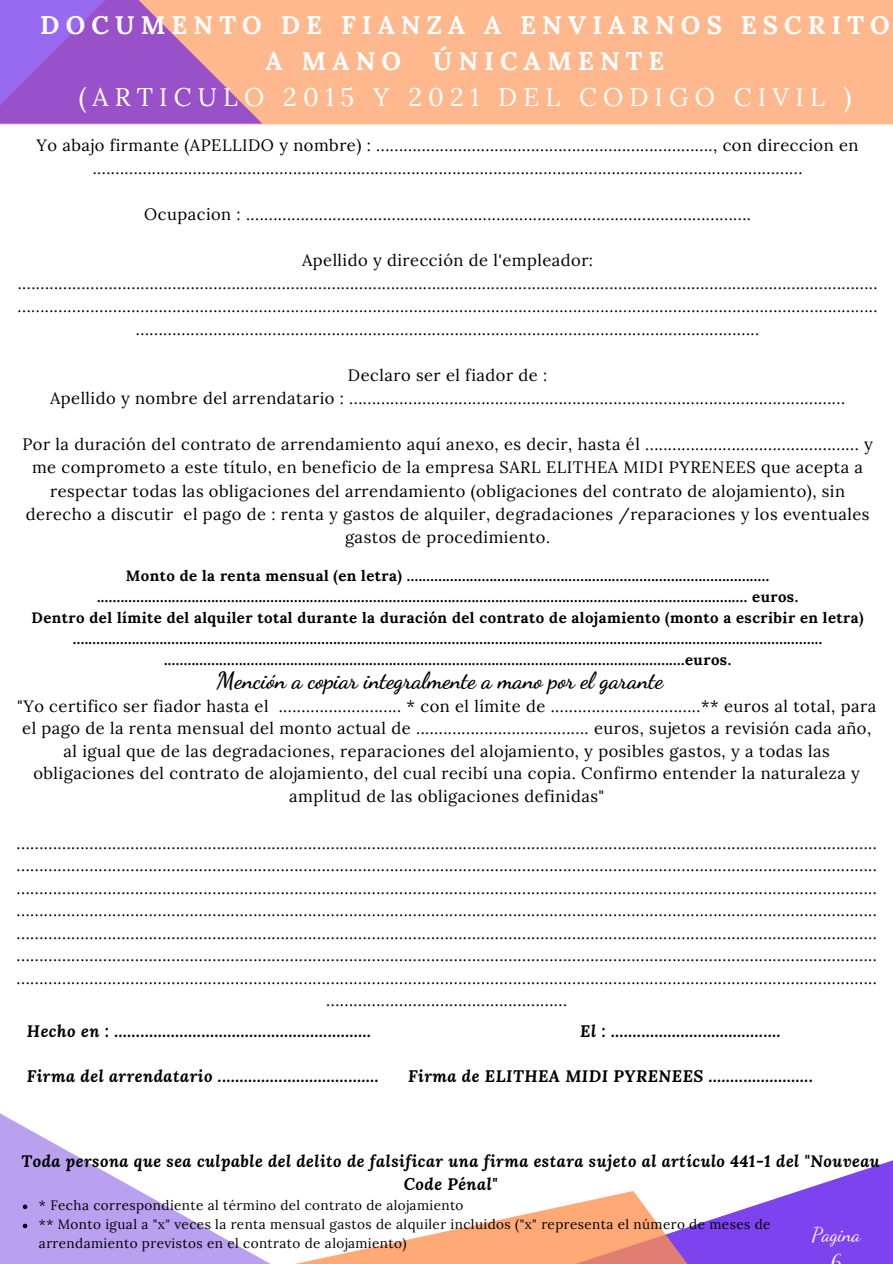
<style>
.page{position:relative;width:893px;height:1264px;background:#fff}
.page>*{position:absolute;margin:0;border:0;box-sizing:border-box;transform-origin:0 0}
.t1{font:700 25.5px "Lora";letter-spacing:.24em;color:#fff}
.t2{font:25.5px "Lora";letter-spacing:.24em;color:#fff}
.t3{font:700 22.95px "Dancing Script";color:#000}
.t4{font:19.5px/27px "Dancing Script";color:#fff;text-align:center}
.t5{font:16.5px/22.5px "Lora";letter-spacing:.03em;color:#000;text-align:center}
.t6{font:italic 700 16.5px/22.5px "Lora";letter-spacing:.03em;color:#000;text-align:center}
.t7{font:700 15px/21px "Lora";letter-spacing:.03em;color:#000;text-align:center}
.t8{font:13.5px/19.2px "Lora";letter-spacing:.03em;color:#000}
</style>
<div class="page">
<svg style="left:0;top:1113px;width:892px;height:150px"></svg>
<div style="left:0;top:0;width:892px;height:124px;background:#ffb88d"></div>
<svg style="left:0;top:0;width:262px;height:124px;fill:#9851c9"></svg>
<svg style="left:23px;top:1204px;width:4px;height:4px"></svg>
<svg style="left:23px;top:1223px;width:4px;height:5px"></svg>
<p class="t1" style="left:40px;top:8px;width:851px">DOCUMENTO DE FIANZA A ENVIARNOS ESCRITO</p>
<p class="t1" style="left:265px;top:44px;width:400px">A MANO ÚNICAMENTE</p>
<p class="t2" style="left:79px;top:80px;width:774px">(ARTICULO 2015 Y 2021 DEL CODIGO CIVIL )</p>
<p class="t5" style="left:37px;top:134px;width:823px;line-height:23px">Yo abajo firmante (APELLIDO y nombre) : .........................................................................., con direccion en ............................................................................................................................................................</p>
<p class="t5" style="left:144px;top:203px;width:608px">Ocupacion : ...............................................................................................................</p>
<p class="t5" style="left:18px;top:249px;width:861px;line-height:23px">Apellido y dirección de l'empleador: ..................................................................................................…........................................................................................ ............................................................................................................................................................................................. .........................................................................................................................................</p>
<p class="t5" style="left:348px;top:364px;width:201px">Declaro ser el fiador de :</p>
<p class="t5" style="left:50px;top:387px;width:796px">Apellido y nombre del arrendatario : .............................................................................................................</p>
<p class="t5" style="left:22px;top:433px;width:851px;line-height:23px">Por la duración del contrato de arrendamiento aquí anexo, es decir, hasta él ............................................... y me comprometo a este título, en beneficio de la empresa SARL ELITHEA MIDI PYRENEES que acepta a respectar todas las obligaciones del arrendamiento (obligaciones del contrato de alojamiento), sin derecho a discutir el pago de : renta y gastos de alquiler, degradaciones /reparaciones y los eventuales gastos de procedimiento.</p>
<p class="t7" style="left:97px;top:564px;width:702px">Monto de la renta mensual (en letra) ............................................................................................ ..................................................................................................................................................................... euros.</p>
<p class="t7" style="left:32px;top:606px;width:833px">Dentro del límite del alquiler total durante la duración del contrato de alojamiento (monto a escribir en letra) .............................................................................................................................................................................................. ....................................................................................................................................euros.</p>
<p class="t5" style="left:17px;top:694px;width:860px">"Yo certifico ser fiador hasta el ........................... * con el límite de .................................** euros al total, para el pago de la renta mensual del monto actual de ...................................... euros, sujetos a revisión cada año, al igual que de las degradaciones, reparaciones del alojamiento, y posibles gastos, y a todas las obligaciones del contrato de alojamiento, del cual recibí una copia. Confirmo entender la naturaleza y amplitud de las obligaciones definidas"</p>
<p class="t3" style="left:216px;top:666px;width:448px">Mención a copiar integralmente a mano por el garante</p>
<p class="t5" style="left:17px;top:831px;width:861px">............................................................................................................................................................................................. ............................................................................................................................................................................................. ............................................................................................................................................................................................. ............................................................................................................................................................................................. ............................................................................................................................................................................................. ............................................................................................................................................................................................. ............................................................................................................................................................................................. .....................................................</p>
<p class="t6" style="left:27px;top:1019px;width:345px">Hecho en : ...........................................................</p>
<p class="t6" style="left:580px;top:1019px;width:202px">El : .......................................</p>
<p class="t6" style="left:27px;top:1064px;width:353px">Firma del arrendatario .....................................</p>
<p class="t6" style="left:408px;top:1064px;width:406px">Firma de ELITHEA MIDI PYRENEES ........................</p>
<p class="t6" style="left:22px;top:1149px;width:859px">Toda persona que sea culpable del delito de falsificar una firma estara sujeto al artículo 441-1 del "Nouveau<br>Code Pénal"</p>
<p class="t8" style="left:39px;top:1195px;width:426px">* Fecha correspondiente al término del contrato de alojamiento</p>
<p class="t8" style="left:39px;top:1214px;width:733px">** Monto igual a "x" veces la renta mensual gastos de alquiler incluidos ("x" representa el número de meses de arrendamiento previstos en el contrato de alojamiento)</p>
<p class="t4" style="left:811px;top:1221px;width:50px">Pagina<br>6</p>
</div>
